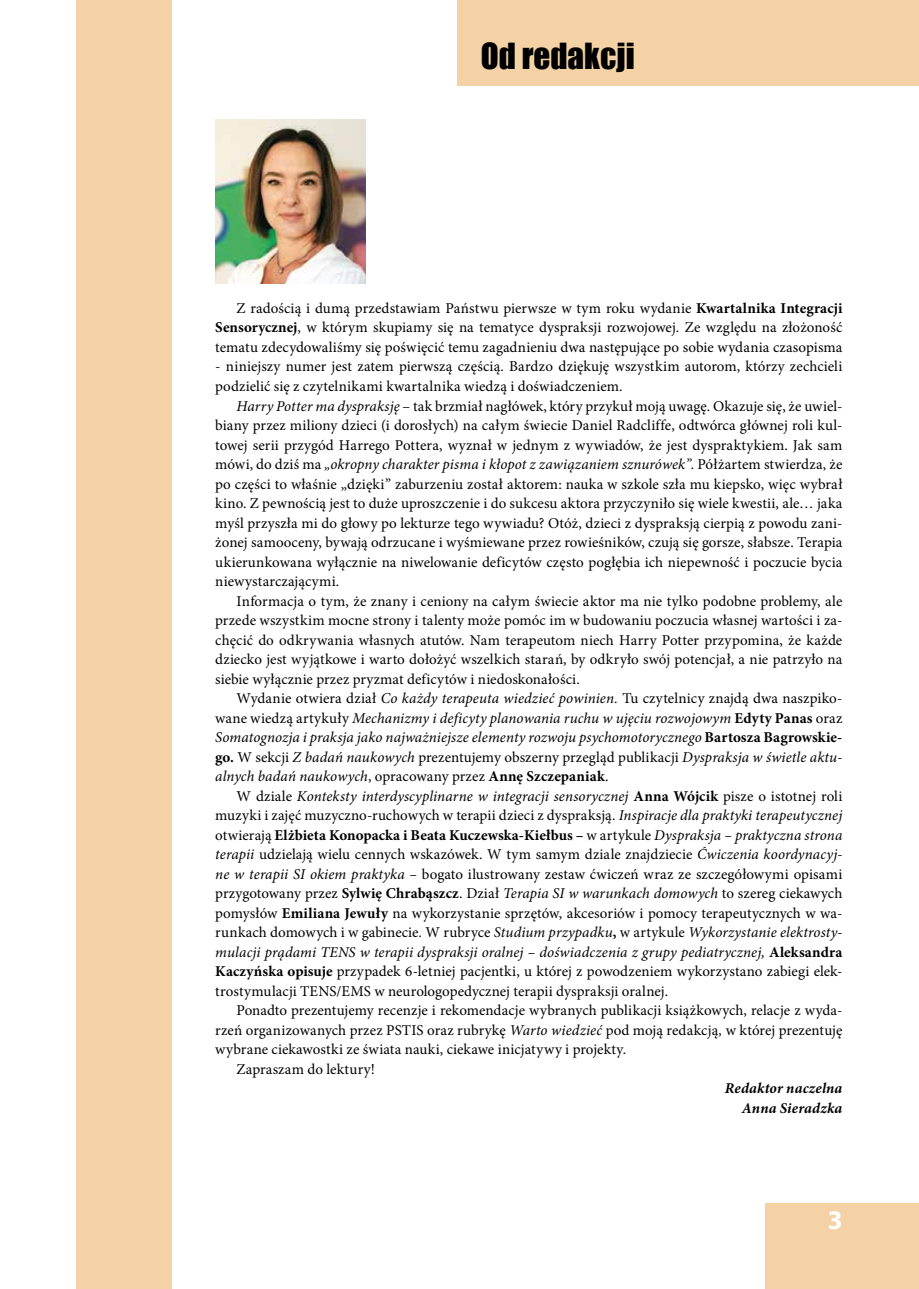
<style>
.page{position:relative;width:919px;height:1289px;background:#fff}
.page>*{position:absolute;margin:0;border:0;box-sizing:border-box;transform-origin:0 0}
.t1{font:33px "Impact";color:#000}
.t2{font:700 27px "Myriad Pro";color:#fff}
.t3{font:15px/19.5px "Minion Pro";letter-spacing:.005em;color:#000;text-align:justify}
.t4{font:italic 15px/19.5px "Minion Pro";letter-spacing:.005em;color:#000;text-align:justify}
.t5{font:italic 700 15px/19.5px "Minion Pro";letter-spacing:.01em;color:#000;text-align:right}
.s1{font-weight:700}
.s2{font-style:italic}
.s3{font-style:normal}
.s4{font-weight:700;font-style:normal}
</style>
<div class="page">
<div style="left:457px;top:0;width:461px;height:85px;background:#f4d2a5"></div>
<div style="left:77px;top:0;width:95px;height:1288px;background:#f4d2a5"></div>
<div style="left:765px;top:1203px;width:153px;height:85px;background:#f4d2a5"></div>
<img style="left:215px;top:119px;width:150px;height:165px">
<h1 class="t1" style="left:480px;top:30px;width:155px">Od redakcji</h1>
<p class="t3" style="left:215px;top:298px;width:628px;text-indent:21px">Z radością i dumą przedstawiam Państwu pierwsze w tym roku wydanie <span class="s1">Kwartalnika Integracji Sensorycznej</span>, w którym skupiamy się na tematyce dyspraksji rozwojowej. Ze względu na złożoność tematu zdecydowaliśmy się poświęcić temu zagadnieniu dwa następujące po sobie wydania czasopisma</p>
<p class="t3" style="left:215px;top:357px;width:628px">- niniejszy numer jest zatem pierwszą częścią. Bardzo dziękuję wszystkim autorom, którzy zechcieli podzielić się z czytelnikami kwartalnika wiedzą i doświadczeniem.</p>
<p class="t3" style="left:215px;top:396px;width:628px;text-indent:21px"><span class="s2">Harry Potter ma dyspraksję</span> – tak brzmiał nagłówek, który przykuł moją uwagę. Okazuje się, że uwiel&shy;biany przez miliony dzieci (i dorosłych) na całym świecie Daniel Radcliffe, odtwórca głównej roli kul&shy;towej serii przygód Harrego Pottera, wyznał w jednym z wywiadów, że jest dyspraktykiem. Jak sam mówi, do dziś ma <span class="s2">„okropny charakter pisma i kłopot z zawiązaniem sznurówek”</span>. Półżartem stwierdza, że po części to właśnie „dzięki” zaburzeniu został aktorem: nauka w szkole szła mu kiepsko, więc wybrał kino. Z pewnością jest to duże uproszczenie i do sukcesu aktora przyczyniło się wiele kwestii, ale… jaka myśl przyszła mi do głowy po lekturze tego wywiadu? Otóż, dzieci z dyspraksją cierpią z powodu zani&shy;żonej samooceny, bywają odrzucane i wyśmiewane przez rowieśników, czują się gorsze, słabsze. Terapia ukierunkowana wyłącznie na niwelowanie deficytów często pogłębia ich niepewność i poczucie bycia niewystarczającymi.</p>
<p class="t3" style="left:215px;top:591px;width:628px;text-indent:21px">Informacja o tym, że znany i ceniony na całym świecie aktor ma nie tylko podobne problemy, ale przede wszystkim mocne strony i talenty może pomóc im w budowaniu poczucia własnej wartości i za&shy;chęcić do odkrywania własnych atutów. Nam terapeutom niech Harry Potter przypomina, że każde dziecko jest wyjątkowe i warto dołożyć wszelkich starań, by odkryło swój potencjał, a nie patrzyło na siebie wyłącznie przez pryzmat deficytów i niedoskonałości.</p>
<p class="t4" style="left:215px;top:688px;width:628px;text-indent:21px"><span class="s3">Wydanie otwiera dział</span> Co każdy terapeuta wiedzieć powinien. <span class="s3">Tu czytelnicy znajdą dwa naszpiko&shy;wane wiedzą artykuły</span> Mechanizmy i deficyty planowania ruchu w ujęciu rozwojowym <span class="s4">Edyty Panas</span> <span class="s3">oraz </span>Somatognozja i praksja jako najważniejsze elementy rozwoju psychomotorycznego <span class="s4">Bartosza Bagrowskie&shy;go.</span> <span class="s3">W sekcji</span> Z badań naukowych <span class="s3">prezentujemy obszerny przegląd publikacji</span> Dyspraksja w świetle aktu&shy;alnych badań naukowych<span class="s3">, opracowany przez</span> <span class="s4">Annę Szczepaniak</span><span class="s3">.</span></p>
<p class="t3" style="left:215px;top:786px;width:628px;text-indent:21px">W dziale <span class="s2">Konteksty interdyscyplinarne w integracji sensorycznej</span> <span class="s1">Anna Wójcik</span> pisze o istotnej roli muzyki i zajęć muzyczno-ruchowych w terapii dzieci z dyspraksją. <span class="s2">Inspiracje dla praktyki terapeutycznej </span>otwierają <span class="s1">Elżbieta Konopacka i Beata Kuczewska-Kiełbus –</span> w artykule <span class="s2">Dyspraksja – praktyczna strona terapii</span> udzielają wielu cennych wskazówek. W tym samym dziale znajdziecie <span class="s2">Ćwiczenia koordynacyj&shy;ne w terapii SI okiem praktyka –</span> bogato ilustrowany zestaw ćwiczeń wraz ze szczegółowymi opisami przygotowany przez <span class="s1">Sylwię Chrabąszcz</span>. Dział <span class="s2">Terapia SI w warunkach domowych</span> to szereg ciekawych pomysłów <span class="s1">Emiliana Jewuły</span> na wykorzystanie sprzętów, akcesoriów i pomocy terapeutycznych w wa&shy;runkach domowych i w gabinecie<span class="s2">.</span> W rubryce <span class="s2">Studium przypadku</span><span class="s1">,</span> w artykule <span class="s2">Wykorzystanie elektrosty&shy;mulacji prądami TENS w terapii dyspraksji oralnej – doświadczenia z grupy pediatrycznej,</span> <span class="s1">Aleksandra Kaczyńska opisuje</span> przypadek 6-letniej pacjentki, u której z powodzeniem wykorzystano zabiegi elek&shy;trostymulacji TENS/EMS w neurologopedycznej terapii dyspraksji oralnej.</p>
<p class="t3" style="left:236px;top:1000px;width:607px">Ponadto prezentujemy recenzje i rekomendacje wybranych publikacji książkowych, relacje z wyda-</p>
<p class="t3" style="left:215px;top:1020px;width:628px">rzeń organizowanych przez PSTIS oraz rubrykę <span class="s2">Warto wiedzieć</span> pod moją redakcją<span class="s2">,</span> w której prezentuję</p>
<p class="t3" style="left:215px;top:1039px;width:412px">wybrane ciekawostki ze świata nauki, ciekawe inicjatywy i projekty.</p>
<p class="t3" style="left:236px;top:1059px;width:140px">Zapraszam do lektury!</p>
<p class="t5" style="left:724px;top:1078px;width:119px">Redaktor naczelna<br>Anna Sieradzka</p>
<h2 class="t2" style="left:827px;top:1202px;width:16px">3</h2>
</div>
